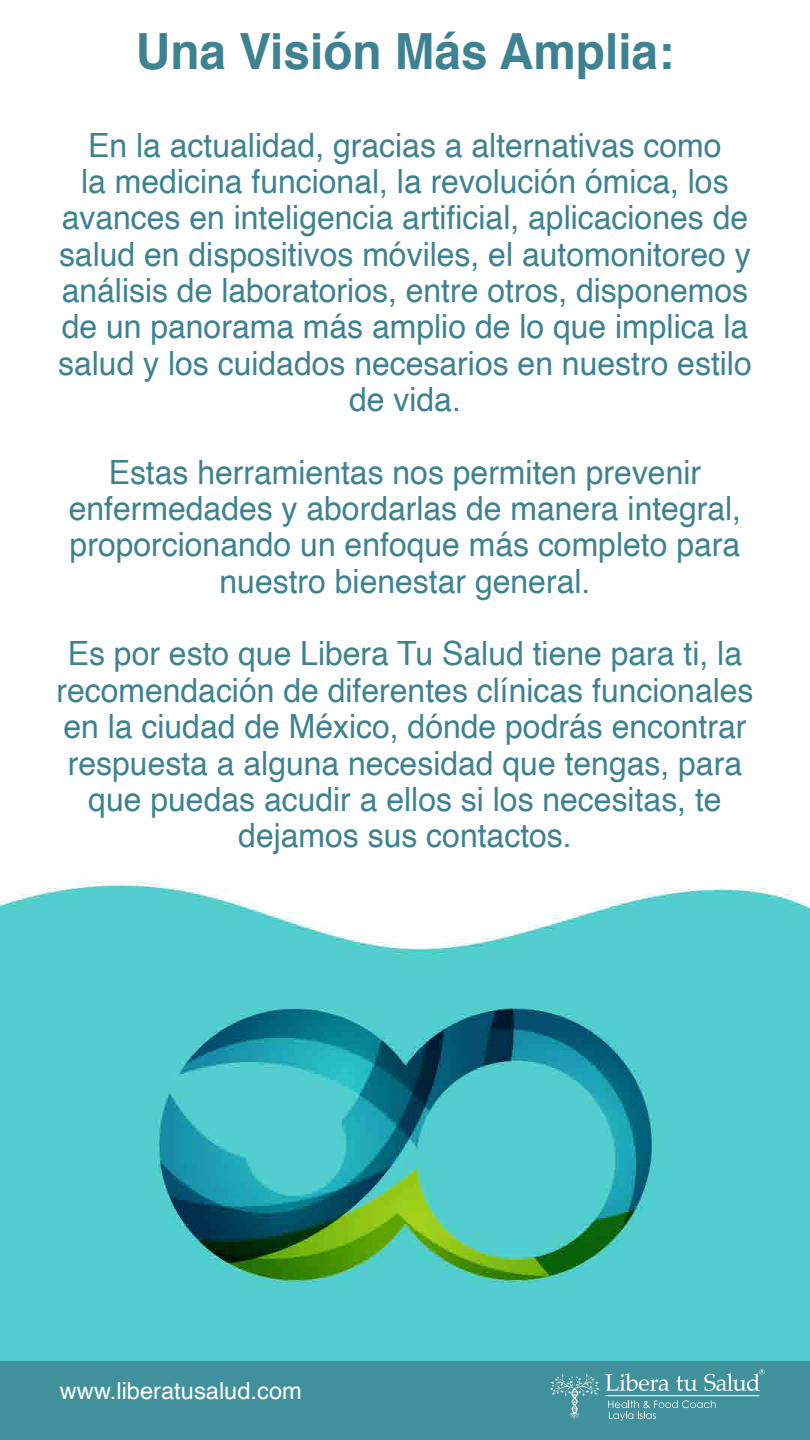
<style>
.page{position:relative;width:810px;height:1440px;background:#fff}
.page>*{position:absolute;margin:0;border:0;box-sizing:border-box;transform-origin:0 0}
.t1{font:700 49.88px "Helvetica";color:#3d8291;scale:.96 1}
.t2{font:33.38px/36.4px "Helvetica";color:#3d8291;text-align:center;scale:.96 1}
.t3{font:23.7px "Helvetica";color:#fff}
</style>
<div class="page">
<img style="left:0;top:876px;width:810px;height:485px">
<div style="left:0;top:1361px;width:810px;height:79px;background:#41919d"></div>
<svg style="left:608px;top:1400px;width:108px;height:21px"></svg>
<svg style="left:605px;top:1373px;width:64px;height:18px"></svg>
<svg style="left:676px;top:1376px;width:21px;height:15px"></svg>
<svg style="left:550px;top:1374px;width:49px;height:45px"></svg>
<hr style="left:606px;top:1395px;width:153px;height:1px;background:#fff">
<svg style="left:704px;top:1369px;width:60px;height:22px"></svg>
<h1 class="t1" style="left:136px;top:11px;width:562px">Una Visión Más Amplia:</h1>
<p class="t2" style="left:58px;top:128px;width:724px">En la actualidad, gracias a alternativas como<br>la medicina funcional, la revolución ómica, los avances en inteligencia artificial, aplicaciones de salud en dispositivos móviles, el automonitoreo y análisis de laboratorios, entre otros, disponemos de un panorama más amplio de lo que implica la salud y los cuidados necesarios en nuestro estilo de vida.</p>
<p class="t2" style="left:69px;top:455px;width:702px">Estas herramientas nos permiten prevenir enfermedades y abordarlas de manera integral, proporcionando un enfoque más completo para nuestro bienestar general.</p>
<p class="t2" style="left:56px;top:637px;width:728px">Es por esto que Libera Tu Salud tiene para ti, la recomendación de diferentes clínicas funcionales en la ciudad de México, dónde podrás encontrar respuesta a alguna necesidad que tengas, para que puedas acudir a ellos si los necesitas, te dejamos sus contactos.</p>
<p class="t3" style="left:60px;top:1373px;width:244px">www.liberatusalud.com</p>
</div>
